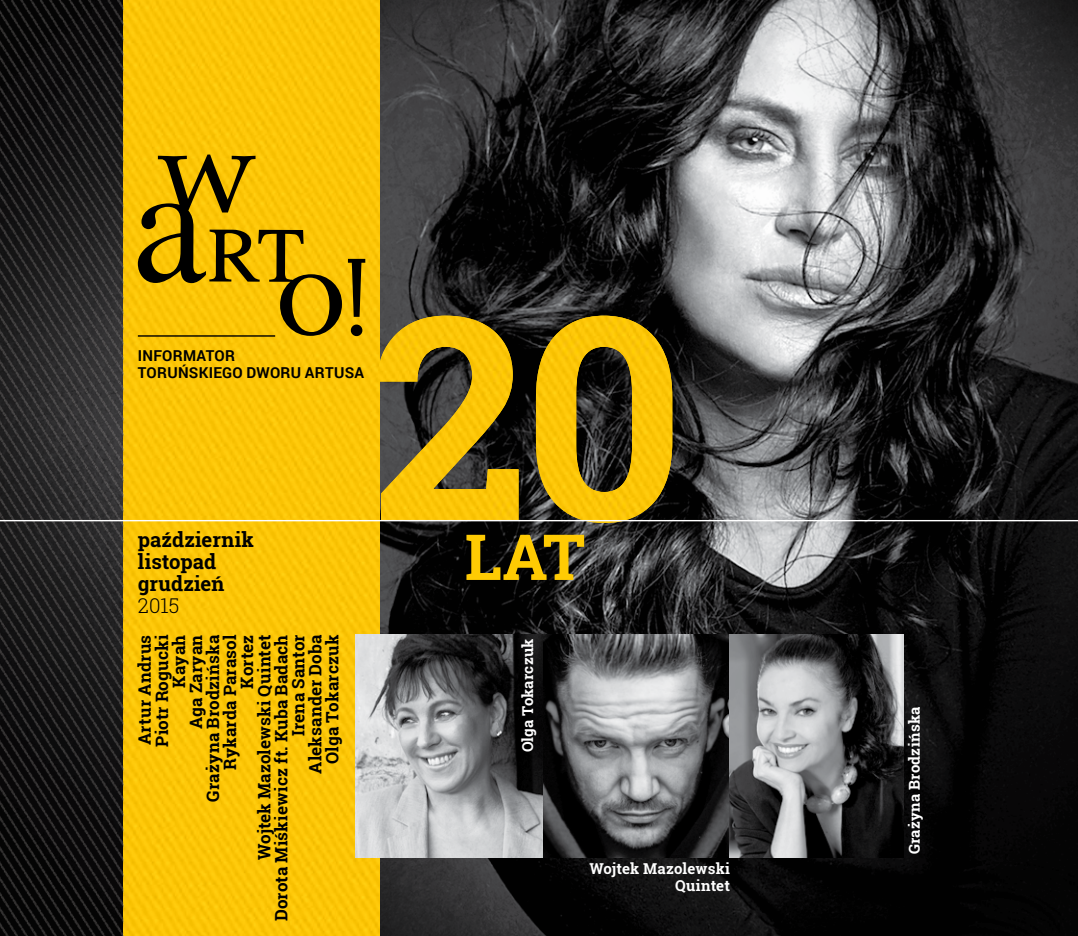
<style>
.page{position:relative;width:1078px;height:936px;background:#fff}
.page>*{position:absolute;margin:0;border:0;box-sizing:border-box;transform-origin:0 0}
.t1{font:700 63.4px "Roboto Slab";color:#ffcb03}
.t2{font:700 20.4px/22px "Roboto Slab";letter-spacing:.005em;color:#000}
.t3{font:300 20.4px "Roboto Slab";color:#000}
.t4{font:700 17px/17px "Roboto Slab";letter-spacing:.01em;color:#000;text-align:right}
.t5{font:700 15px/17px "Roboto Slab";letter-spacing:.015em;color:#fff;text-align:right}
.t6{font:700 15px/17.2px "Roboto";letter-spacing:.015em;color:#000}
</style>
<div class="page">
<img style="left:379px;top:0;width:698px;height:935px">
<img style="left:0;top:0;width:379px;height:935px">
<svg style="left:138px;top:154px;width:227px;height:182px;background:#cda105"></svg>
<img style="left:377px;top:315px;width:295px;height:208px">
<img style="left:355px;top:634px;width:548px;height:223px">
<hr style="left:0;top:520px;width:1077px;height:1px;background:#fff">
<p class="t6" style="left:138px;top:346px;width:228px">INFORMATOR<br>TORUŃSKIEGO DWORU ARTUSA</p>
<p class="t2" style="left:138px;top:528px;width:118px">październik listopad grudzień</p>
<p class="t3" style="left:138px;top:592px;width:43px">2015</p>
<h1 class="t1" style="left:464px;top:513px;width:122px">LAT</h1>
<p class="t4" style="left:136px;top:921px;width:288px;rotate:-90deg">Artur Andrus<br>Piotr Rogucki<br>Kayah<br>Aga Zaryan<br>Grażyna Brodzińska<br>Rykarda Parasol<br>Kortez<br>Wojtek Mazolewski Quintet<br>Dorota Miśkiewicz ft. Kuba Badach<br>Irena Santor<br>Aleksander Doba<br>Olga Tokarczuk</p>
<p class="t5" style="left:519px;top:752px;width:115px;rotate:-90deg">Olga Tokarczuk</p>
<p class="t5" style="left:589px;top:859px;width:142px">Wojtek Mazolewski<br>Quintet</p>
<p class="t5" style="left:905px;top:854px;width:149px;rotate:-90deg">Grażyna Brodzińska</p>
</div>
